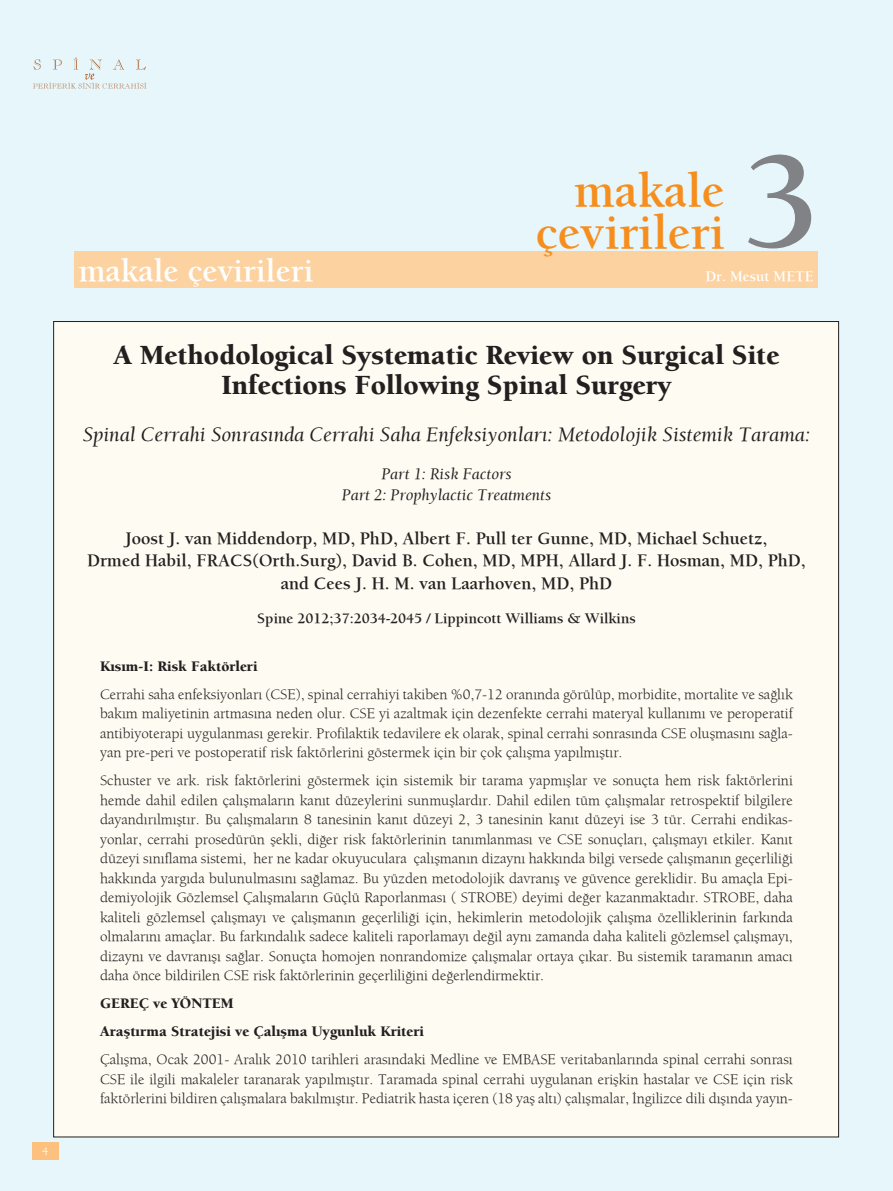
<style>
.page{position:relative;width:893px;height:1191px;background:#e7f6fa}
.page>*{position:absolute;margin:0;border:0;box-sizing:border-box;transform-origin:0 0}
.t1{font:700 139.5px "Berkeley";color:#808285}
.t2{font:700 49.5px/42px "Berkeley";color:#f68e1e;text-align:right}
.t3{font:700 33px "Berkeley";color:#fff}
.t4{font:900 28.5px/30px "Berkeley";color:#231f20;text-align:center}
.t5{font:italic 21px "Berkeley";color:#231f20}
.t6{font:700 18px/22.5px "Berkeley";color:#231f20;text-align:center}
.t7{font:italic 16.5px/21px "Berkeley";color:#231f20;text-align:center}
.t8{font:15px/19.5px "Berkeley";color:#231f20}
.t9{font:700 15px "Berkeley";color:#231f20}
.t10{font:700 15px "Berkeley";color:#fff}
.t11{font:12px "Berkeley";color:#fff}
.s1{font-weight:900}
</style>
<div class="page">
<div style="left:54px;top:321px;width:785px;height:816px;background:#fefbf2"></div>
<div style="left:32px;top:1141px;width:26px;height:18px;background:#fcc17f"></div>
<svg style="left:33px;top:57px;width:113px;height:32px"></svg>
<div style="left:74px;top:251px;width:744px;height:37px;background:#fdd2a1"></div>
<p class="t11" style="left:42px;top:1143px;width:8px">4</p>
<p class="t3" style="left:79px;top:251px;width:236px">makale çevirileri</p>
<p class="t2" style="left:536px;top:169px;width:190px">makale çevirileri</p>
<p class="t1" style="left:743px;top:118px;width:76px">3</p>
<p class="t10" style="left:705px;top:267px;width:110px">Dr. Mesut METE</p>
<p class="t4" style="left:114px;top:340px;width:667px">A Methodological Systematic Review on Surgical Site<br>Infections Following Spinal Surgery</p>
<p class="t5" style="left:83px;top:421px;width:729px">Spinal Cerrahi Sonrasında Cerrahi Saha Enfeksiyonları: Metodolojik Sistemik Tarama:</p>
<p class="t7" style="left:342px;top:463px;width:211px">Part 1: Risk Factors<br>Part 2: Prophylactic Treatments</p>
<p class="t6" style="left:87px;top:526px;width:720px">Joost J. van Middendorp, MD, PhD, Albert F. Pull ter Gunne, MD, Michael Schuetz,<br>Drmed Habil, FRACS(Orth.Surg), David B. Cohen, MD, MPH, Allard J. F. Hosman, MD, PhD, and Cees J. H. M. van Laarhoven, MD, PhD</p>
<p class="t9" style="left:257px;top:609px;width:380px">Spine 2012;37:2034-2045 / Lippincott Williams &amp; Wilkins</p>
<p class="t8" style="left:100px;top:651px;width:694px;line-height:28px"><span class="s1">Kısım-I: Risk Faktörleri<br></span>Cerrahi saha enfeksiyonları (CSE), spinal cerrahiyi takiben %0,7-12 oranında görülüp, morbidite, mortalite ve sağlık</p>
<p class="t8" style="left:100px;top:703px;width:694px;text-align:justify">bakım maliyetinin artmasına neden olur. CSE yi azaltmak için dezenfekte cerrahi materyal kullanımı ve peroperatif antibiyoterapi uygulanması gerekir. Profilaktik tedavilere ek olarak, spinal cerrahi sonrasında CSE oluşmasını sağla&shy;yan pre-peri ve postoperatif risk faktörlerini göstermek için bir çok çalışma yapılmıştır.</p>
<p class="t8" style="left:100px;top:770px;width:694px;text-align:justify">Schuster ve ark. risk faktörlerini göstermek için sistemik bir tarama yapmışlar ve sonuçta hem risk faktörlerini hemde dahil edilen çalışmaların kanıt düzeylerini sunmuşlardır. Dahil edilen tüm çalışmalar retrospektif bilgilere dayandırılmıştır. Bu çalışmaların 8 tanesinin kanıt düzeyi 2, 3 tanesinin kanıt düzeyi ise 3 tür. Cerrahi endikas&shy;yonlar, cerrahi prosedürün şekli, diğer risk faktörlerinin tanımlanması ve CSE sonuçları, çalışmayı etkiler. Kanıt düzeyi sınıflama sistemi, her ne kadar okuyuculara çalışmanın dizaynı hakkında bilgi versede çalışmanın geçerliliği hakkında yargıda bulunulmasını sağlamaz. Bu yüzden metodolojik davranış ve güvence gereklidir. Bu amaçla Epi&shy;demiyolojik Gözlemsel Çalışmaların Güçlü Raporlanması ( STROBE) deyimi değer kazanmaktadır. STROBE, daha kaliteli gözlemsel çalışmayı ve çalışmanın geçerliliği için, hekimlerin metodolojik çalışma özelliklerinin farkında olmalarını amaçlar. Bu farkındalık sadece kaliteli raporlamayı değil aynı zamanda daha kaliteli gözlemsel çalışmayı, dizaynı ve davranışı sağlar. Sonuçta homojen nonrandomize çalışmalar ortaya çıkar. Bu sistemik taramanın amacı daha önce bildirilen CSE risk faktörlerinin geçerliliğini değerlendirmektir.</p>
<p class="t8" style="left:100px;top:989px;width:694px;line-height:28px"><span class="s1">GEREÇ ve YÖNTEM<br>Araştırma Stratejisi ve Çalışma Uygunluk Kriteri<br></span>Çalışma, Ocak 2001- Aralık 2010 tarihleri arasındaki Medline ve EMBASE veritabanlarında spinal cerrahi sonrası</p>
<p class="t8" style="left:100px;top:1069px;width:694px">CSE ile ilgili makaleler taranarak yapılmıştır. Taramada spinal cerrahi uygulanan erişkin hastalar ve CSE için risk faktörlerini bildiren çalışmalara bakılmıştır. Pediatrik hasta içeren (18 yaş altı) çalışmalar, İngilizce dili dışında yayın-</p>
</div>
